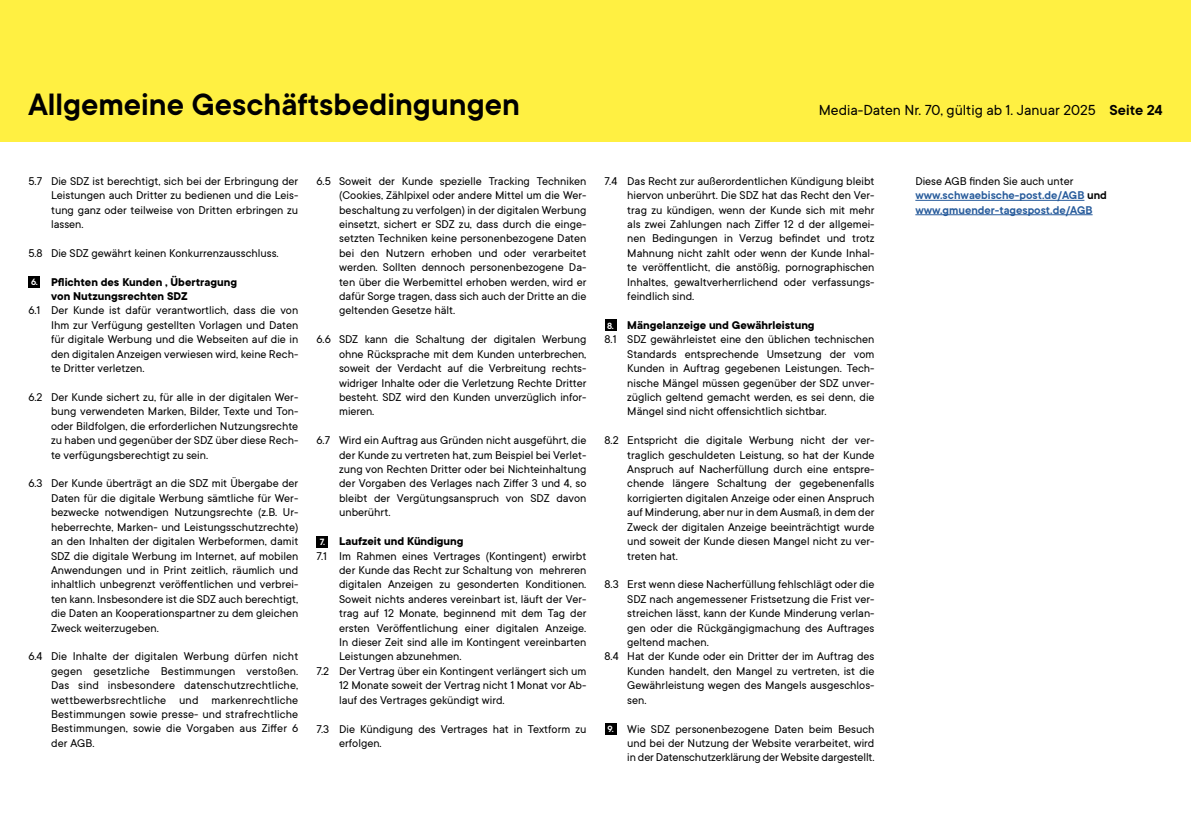
<style>
.page{position:relative;width:1191px;height:840px;background:#fff}
.page>*{position:absolute;margin:0;border:0;box-sizing:border-box;transform-origin:0 0}
.t1{font:600 34px "TT Commons";color:#000}
.t2{font:16px "TT Commons";color:#000}
.t3{font:12.4px/14.4px "TT Commons";color:#000;text-align:justify}
.t4{font:700 12.4px/14.4px "TT Commons";color:#000}
.t5{font:600 12.4px/14.4px "TT Commons";color:#275b9b}
.s1{font-weight:600}
.s2{font-weight:600;font-size:10px;color:#fff}
.s3{font-weight:400;color:#000}
.s4{color:#000}
</style>
<div class="page">
<div style="left:0;top:0;width:1191px;height:142px;background:#fff042"></div>
<div style="left:28px;top:276px;width:12px;height:12px;background:#000"></div>
<div style="left:316px;top:535px;width:12px;height:12px;background:#000"></div>
<div style="left:604px;top:319px;width:12px;height:12px;background:#000"></div>
<div style="left:604px;top:722px;width:12px;height:12px;background:#000"></div>
<hr style="left:915px;top:200px;width:169px;height:1px;background:#275b9b">
<hr style="left:915px;top:214px;width:177px;height:1px;background:#275b9b">
<h1 class="t1" style="left:28px;top:83px;width:493px">Allgemeine Geschäftsbedingungen</h1>
<p class="t2" style="left:818px;top:100px;width:345px">Media-Daten Nr. 70, gültig ab 1. Januar 2025 <span class="s1">Seite 24</span></p>
<p class="t3" style="left:51px;top:173px;width:249px;text-indent:-23px">5.7 Die SDZ ist berechtigt, sich bei der Erbringung der Leistungen auch Dritter zu bedienen und die Leis&shy;tung ganz oder teilweise von Dritten erbringen zu lassen.</p>
<p class="t3" style="left:28px;top:245px;width:252px">5.8 Die SDZ gewährt keinen Konkurrenzausschluss.</p>
<p class="t4" style="left:51px;top:274px;width:187px;text-indent:-20px"><span class="s2">6.</span> Pflichten des Kunden , Übertragung von Nutzungsrechten SDZ</p>
<p class="t3" style="left:51px;top:303px;width:249px;text-indent:-23px">6.1 Der Kunde ist dafür verantwortlich, dass die von Ihm zur Verfügung gestellten Vorlagen und Daten für digitale Werbung und die Webseiten auf die in den digitalen Anzeigen verwiesen wird, keine Rech&shy;te Dritter verletzen.</p>
<p class="t3" style="left:51px;top:389px;width:249px;text-indent:-23px">6.2 Der Kunde sichert zu, für alle in der digitalen Wer&shy;bung verwendeten Marken, Bilder, Texte und Ton&shy;oder Bildfolgen, die erforderlichen Nutzungsrechte zu haben und gegenüber der SDZ über diese Rech&shy;te verfügungsberechtigt zu sein.</p>
<p class="t3" style="left:51px;top:475px;width:249px;text-indent:-23px">6.3 Der Kunde überträgt an die SDZ mit Übergabe der Daten für die digitale Werbung sämtliche für Wer&shy;bezwecke notwendigen Nutzungsrechte (z.B. Ur&shy;heberrechte, Marken- und Leistungsschutzrechte) an den Inhalten der digitalen Werbeformen, damit SDZ die digitale Werbung im Internet, auf mobilen Anwendungen und in Print zeitlich, räumlich und inhaltlich unbegrenzt veröffentlichen und verbrei&shy;ten kann. Insbesondere ist die SDZ auch berechtigt, die Daten an Kooperationspartner zu dem gleichen Zweck weiterzugeben.</p>
<p class="t3" style="left:51px;top:648px;width:249px;text-indent:-23px">6.4 Die Inhalte der digitalen Werbung dürfen nicht gegen gesetzliche Bestimmungen verstoßen.<br>Das sind insbesondere datenschutzrechtliche, wettbewerbsrechtliche und markenrechtliche Bestimmungen sowie presse- und strafrechtliche Bestimmungen, sowie die Vorgaben aus Ziffer 6 der AGB.</p>
<p class="t3" style="left:339px;top:173px;width:249px;text-indent:-23px">6.5 Soweit der Kunde spezielle Tracking Techniken (Cookies, Zählpixel oder andere Mittel um die Wer&shy;beschaltung zu verfolgen) in der digitalen Werbung einsetzt, sichert er SDZ zu, dass durch die einge&shy;setzten Techniken keine personenbezogene Daten bei den Nutzern erhoben und oder verarbeitet werden. Sollten dennoch personenbezogene Da&shy;ten über die Werbemittel erhoben werden, wird er dafür Sorge tragen, dass sich auch der Dritte an die geltenden Gesetze hält.</p>
<p class="t3" style="left:339px;top:331px;width:249px;text-indent:-23px">6.6 SDZ kann die Schaltung der digitalen Werbung ohne Rücksprache mit dem Kunden unterbrechen, soweit der Verdacht auf die Verbreitung rechts&shy;widriger Inhalte oder die Verletzung Rechte Dritter besteht. SDZ wird den Kunden unverzüglich infor&shy;mieren.</p>
<p class="t3" style="left:339px;top:432px;width:249px;text-indent:-23px">6.7 Wird ein Auftrag aus Gründen nicht ausgeführt, die der Kunde zu vertreten hat, zum Beispiel bei Verlet&shy;zung von Rechten Dritter oder bei Nichteinhaltung der Vorgaben des Verlages nach Ziffer 3 und 4, so bleibt der Vergütungsanspruch von SDZ davon unberührt.</p>
<p class="t4" style="left:320px;top:533px;width:145px"><span class="s2">7.</span> Laufzeit und Kündigung</p>
<p class="t3" style="left:316px;top:547px;width:271px">7.1 Im Rahmen eines Vertrages (Kontingent) erwirbt</p>
<p class="t3" style="left:339px;top:562px;width:249px">der Kunde das Recht zur Schaltung von mehreren</p>
<p class="t3" style="left:339px;top:576px;width:249px">digitalen Anzeigen zu gesonderten Konditionen.</p>
<p class="t3" style="left:339px;top:591px;width:249px">Soweit nichts anderes vereinbart ist, läuft der Ver-</p>
<p class="t3" style="left:339px;top:605px;width:249px">trag auf 12 Monate, beginnend mit dem Tag der</p>
<p class="t3" style="left:339px;top:619px;width:249px">ersten Veröffentlichung einer digitalen Anzeige.</p>
<p class="t3" style="left:339px;top:634px;width:249px">In dieser Zeit sind alle im Kontingent vereinbarten</p>
<p class="t3" style="left:339px;top:648px;width:124px">Leistungen abzunehmen.</p>
<p class="t3" style="left:316px;top:663px;width:271px">7.2 Der Vertrag über ein Kontingent verlängert sich um</p>
<p class="t3" style="left:339px;top:677px;width:249px">12 Monate soweit der Vertrag nicht 1 Monat vor Ab-</p>
<p class="t3" style="left:339px;top:691px;width:167px">lauf des Vertrages gekündigt wird.</p>
<p class="t3" style="left:339px;top:720px;width:249px;text-indent:-23px">7.3 Die Kündigung des Vertrages hat in Textform zu erfolgen.</p>
<p class="t3" style="left:627px;top:173px;width:249px;text-indent:-23px">7.4 Das Recht zur außerordentlichen Kündigung bleibt hiervon unberührt. Die SDZ hat das Recht den Ver&shy;trag zu kündigen, wenn der Kunde sich mit mehr als zwei Zahlungen nach Ziffer 12 d der allgemei&shy;nen Bedingungen in Verzug befindet und trotz Mahnung nicht zahlt oder wenn der Kunde Inhal&shy;te veröffentlicht, die anstößig, pornographischen Inhaltes, gewaltverherrlichend oder verfassungs&shy;feindlich sind.</p>
<p class="t4" style="left:607px;top:317px;width:209px"><span class="s2">8.</span> Mängelanzeige und Gewährleistung</p>
<p class="t3" style="left:604px;top:331px;width:271px">8.1 SDZ gewährleistet eine den üblichen technischen</p>
<p class="t3" style="left:627px;top:346px;width:249px">Standards entsprechende Umsetzung der vom</p>
<p class="t3" style="left:627px;top:360px;width:249px">Kunden in Auftrag gegebenen Leistungen. Tech-</p>
<p class="t3" style="left:627px;top:375px;width:249px">nische Mängel müssen gegenüber der SDZ unver-</p>
<p class="t3" style="left:627px;top:389px;width:249px">züglich geltend gemacht werden, es sei denn, die</p>
<p class="t3" style="left:627px;top:403px;width:201px">Mängel sind nicht offensichtlich sichtbar.</p>
<p class="t3" style="left:627px;top:432px;width:249px;text-indent:-23px">8.2 Entspricht die digitale Werbung nicht der ver&shy;traglich geschuldeten Leistung, so hat der Kunde Anspruch auf Nacherfüllung durch eine entspre&shy;chende längere Schaltung der gegebenenfalls korrigierten digitalen Anzeige oder einen Anspruch auf Minderung, aber nur in dem Ausmaß, in dem der Zweck der digitalen Anzeige beeinträchtigt wurde und soweit der Kunde diesen Mangel nicht zu ver&shy;treten hat.</p>
<p class="t3" style="left:604px;top:576px;width:271px">8.3 Erst wenn diese Nacherfüllung fehlschlägt oder die</p>
<p class="t3" style="left:627px;top:591px;width:249px">SDZ nach angemessener Fristsetzung die Frist ver-</p>
<p class="t3" style="left:627px;top:605px;width:249px">streichen lässt, kann der Kunde Minderung verlan-</p>
<p class="t3" style="left:627px;top:619px;width:249px">gen oder die Rückgängigmachung des Auftrages</p>
<p class="t3" style="left:627px;top:634px;width:83px">geltend machen.</p>
<p class="t3" style="left:604px;top:648px;width:271px">8.4 Hat der Kunde oder ein Dritter der im Auftrag des</p>
<p class="t3" style="left:627px;top:663px;width:249px">Kunden handelt, den Mangel zu vertreten, ist die</p>
<p class="t3" style="left:627px;top:677px;width:249px">Gewährleistung wegen des Mangels ausgeschlos-</p>
<p class="t3" style="left:627px;top:691px;width:21px">sen.</p>
<p class="t3" style="left:627px;top:720px;width:249px;text-indent:-20px"><span class="s2">9.</span> Wie SDZ personenbezogene Daten beim Besuch und bei der Nutzung der Website verarbeitet, wird in der Datenschutzerklärung der Website dargestellt.</p>
<p class="t5" style="left:915px;top:173px;width:193px"><span class="s3">Diese AGB finden Sie auch unter </span>www.schwaebische-post.de/AGB <span class="s4">und </span>www.gmuender-tagespost.de/AGB</p>
</div>
